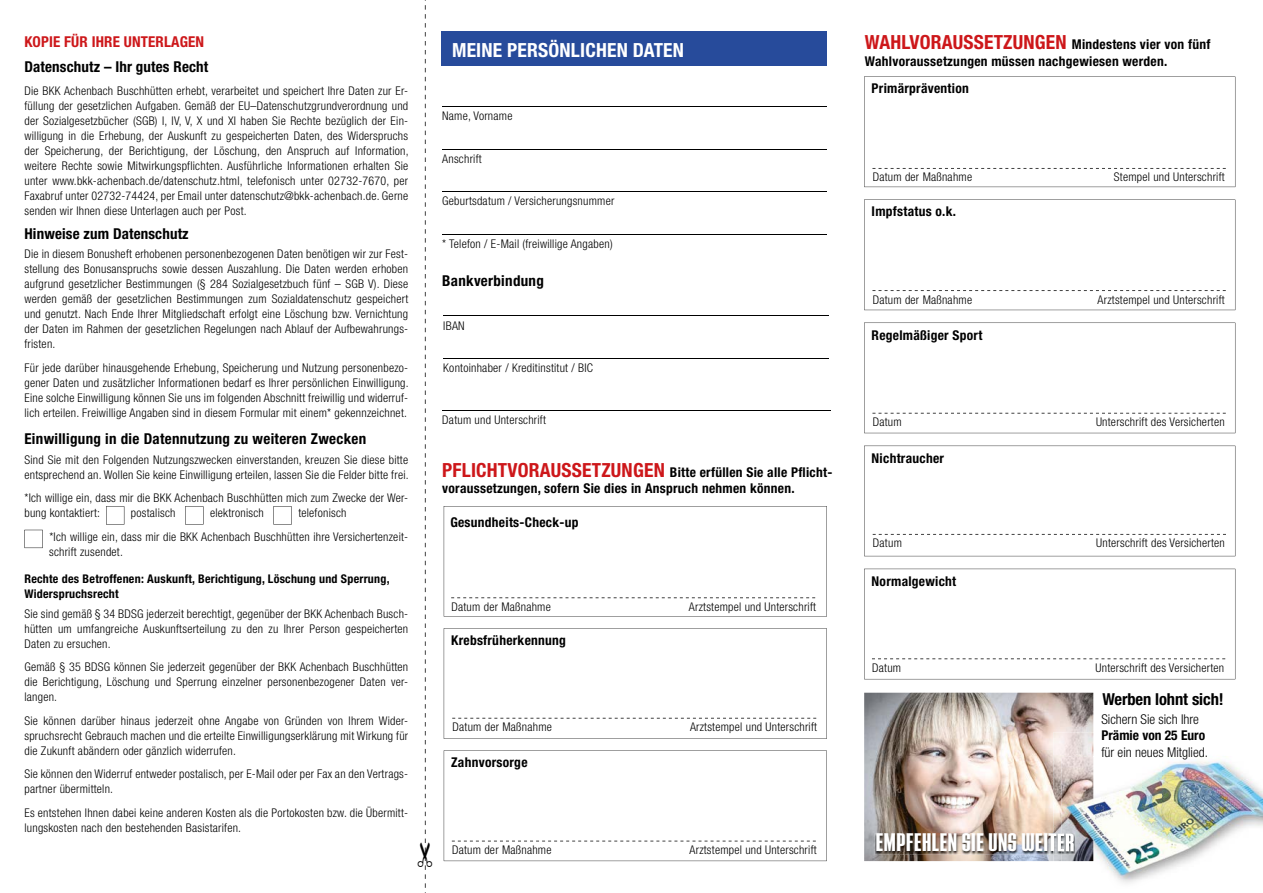
<style>
.page{position:relative;width:1263px;height:893px;background:#fff}
.page>*{position:absolute;margin:0;border:0;box-sizing:border-box;transform-origin:0 0}
.t1{font:26.7px "House Gothic HG23 Cond BOLD4";letter-spacing:.02em;color:#fff}
.t2{font:700 condensed 19.5px "Helvetica Neue";letter-spacing:.01em;color:#fff}
.t3{font:700 condensed 16.5px "Helvetica Neue";letter-spacing:-.005em;color:#000}
.t4{font:700 condensed 15px "Helvetica Neue";letter-spacing:.02em;color:#000}
.t5{font:700 condensed 15px "Helvetica Neue";letter-spacing:.01em;color:#cd171a}
.t6{font:700 condensed 13.5px/16.5px "Helvetica Neue";letter-spacing:.02em;color:#000}
.t7{font:300 condensed 13.5px "Helvetica Neue";color:#000}
.t8{font:700 condensed 13.5px "Helvetica Neue";color:#000}
.t9{font:300 condensed 12px/15px "Helvetica Neue";letter-spacing:.02em;color:#000;text-align:justify}
.t10{font:700 condensed 12px/15px "Helvetica Neue";letter-spacing:.02em;color:#000}
.s1{font-size:19.5px;color:#cd171a}
</style>
<div class="page">
<svg style="left:444px;top:506px;width:383px;height:111px"></svg>
<svg style="left:864px;top:77px;width:371px;height:110px"></svg>
<svg style="left:864px;top:323px;width:371px;height:110px"></svg>
<svg style="left:864px;top:200px;width:371px;height:110px"></svg>
<svg style="left:444px;top:628px;width:383px;height:111px"></svg>
<svg style="left:444px;top:750px;width:383px;height:111px"></svg>
<svg style="left:864px;top:446px;width:371px;height:110px"></svg>
<svg style="left:864px;top:569px;width:371px;height:110px"></svg>
<hr style="left:442px;top:106px;width:385px;height:1px;background:#000">
<hr style="left:442px;top:149px;width:385px;height:1px;background:#000">
<hr style="left:442px;top:191px;width:385px;height:1px;background:#000">
<hr style="left:442px;top:234px;width:385px;height:1px;background:#000">
<div style="left:441px;top:32px;width:386px;height:34px;background:#274b9b"></div>
<hr style="left:443px;top:316px;width:386px;height:1px;background:#000">
<hr style="left:443px;top:358px;width:386px;height:1px;background:#000">
<hr style="left:442px;top:410px;width:388px;height:1px;background:#000">
<img style="left:864px;top:693px;width:229px;height:168px">
<img style="left:875px;top:833px;width:178px;height:22px">
<img style="left:876px;top:833px;width:177px;height:18px">
<img style="left:1072px;top:838px;width:153px;height:45px">
<img style="left:1093px;top:732px;width:170px;height:106px">
<img style="left:1053px;top:732px;width:40px;height:129px">
<img style="left:1053px;top:833px;width:8px;height:18px">
<img style="left:1061px;top:757px;width:32px;height:104px">
<svg style="left:106px;top:506px;width:18px;height:19px"></svg>
<svg style="left:185px;top:506px;width:18px;height:19px"></svg>
<svg style="left:273px;top:506px;width:19px;height:19px"></svg>
<svg style="left:24px;top:530px;width:19px;height:18px"></svg>
<svg style="left:424px;top:0;width:2px;height:893px"></svg>
<p class="t5" style="left:24px;top:32px;width:181px">KOPIE FÜR IHRE UNTERLAGEN</p>
<p class="t4" style="left:24px;top:57px;width:185px">Datenschutz – Ihr gutes Recht</p>
<p class="t9" style="left:24px;top:83px;width:386px">Die BKK Achenbach Buschhütten erhebt, verarbeitet und speichert Ihre Daten zur Er&shy;füllung der gesetzlichen Aufgaben. Gemäß der EU–Datenschutzgrundverordnung und der Sozialgesetzbücher (SGB) I, IV, V, X und XI haben Sie Rechte bezüglich der Ein&shy;willigung in die Erhebung, der Auskunft zu gespeicherten Daten, des Widerspruchs der Speicherung, der Berichtigung, der Löschung, den Anspruch auf Information, weitere Rechte sowie Mitwirkungspflichten. Ausführliche Informationen erhalten Sie unter www.bkk-achenbach.de/datenschutz.html, telefonisch unter 02732-7670, per Faxabruf unter 02732-74424, per Email unter datenschutz@bkk-achenbach.de. Gerne senden wir Ihnen diese Unterlagen auch per Post.</p>
<p class="t4" style="left:24px;top:224px;width:166px">Hinweise zum Datenschutz</p>
<p class="t9" style="left:24px;top:246px;width:385px">Die in diesem Bonusheft erhobenen personenbezogenen Daten benötigen wir zur Fest&shy;stellung des Bonusanspruchs sowie dessen Auszahlung. Die Daten werden erhoben aufgrund gesetzlicher Bestimmungen (§ 284 Sozialgesetzbuch fünf – SGB V). Diese werden gemäß der gesetzlichen Bestimmungen zum Sozialdatenschutz gespeichert und genutzt. Nach Ende Ihrer Mitgliedschaft erfolgt eine Löschung bzw. Vernichtung der Daten im Rahmen der gesetzlichen Regelungen nach Ablauf der Aufbewahrungs&shy;fristen.</p>
<p class="t9" style="left:24px;top:360px;width:386px">Für jede darüber hinausgehende Erhebung, Speicherung und Nutzung personenbezo&shy;gener Daten und zusätzlicher Informationen bedarf es Ihrer persönlichen Einwilligung.<br>Eine solche Einwilligung können Sie uns im folgenden Abschnitt freiwillig und widerruf&shy;lich erteilen. Freiwillige Angaben sind in diesem Formular mit einem* gekennzeichnet.</p>
<p class="t4" style="left:24px;top:430px;width:343px">Einwilligung in die Datennutzung zu weiteren Zwecken</p>
<p class="t9" style="left:24px;top:452px;width:386px">Sind Sie mit den Folgenden Nutzungszwecken einverstanden, kreuzen Sie diese bitte entsprechend an. Wollen Sie keine Einwilligung erteilen, lassen Sie die Felder bitte frei.</p>
<p class="t9" style="left:24px;top:490px;width:385px">*Ich willige ein, dass mir die BKK Achenbach Buschhütten mich zum Zwecke der Wer&shy;bung kontaktiert:</p>
<p class="t9" style="left:49px;top:501px;width:360px;line-height:23.5px;text-indent:249px">telefonisch<br>*Ich willige ein, dass mir die BKK Achenbach Buschhütten ihre Versichertenzeit-</p>
<p class="t9" style="left:49px;top:544px;width:75px">schrift zusendet.</p>
<p class="t10" style="left:24px;top:571px;width:367px">Rechte des Betroffenen: Auskunft, Berichtigung, Löschung und Sperrung,<br>Widerspruchsrecht</p>
<p class="t9" style="left:24px;top:606px;width:385px">Sie sind gemäß § 34 BDSG jederzeit berechtigt, gegenüber der BKK Achenbach Busch&shy;hütten um umfangreiche Auskunftserteilung zu den zu Ihrer Person gespeicherten Daten zu ersuchen.</p>
<p class="t9" style="left:24px;top:659px;width:385px">Gemäß § 35 BDSG können Sie jederzeit gegenüber der BKK Achenbach Buschhütten die Berichtigung, Löschung und Sperrung einzelner personenbezogener Daten ver&shy;langen.</p>
<p class="t9" style="left:24px;top:713px;width:385px">Sie können darüber hinaus jederzeit ohne Angabe von Gründen von Ihrem Wider&shy;spruchsrecht Gebrauch machen und die erteilte Einwilligungserklärung mit Wirkung für die Zukunft abändern oder gänzlich widerrufen.</p>
<p class="t9" style="left:24px;top:766px;width:385px">Sie können den Widerruf entweder postalisch, per E-Mail oder per Fax an den Vertrags&shy;partner übermitteln.</p>
<p class="t9" style="left:24px;top:805px;width:385px">Es entstehen Ihnen dabei keine anderen Kosten als die Portokosten bzw. die Übermitt&shy;lungskosten nach den bestehenden Basistarifen.</p>
<p class="t9" style="left:131px;top:505px;width:46px">postalisch</p>
<p class="t9" style="left:210px;top:505px;width:55px">elektronisch</p>
<h2 class="t2" style="left:452px;top:38px;width:233px">MEINE PERSÖNLICHEN DATEN</h2>
<p class="t9" style="left:442px;top:108px;width:72px">Name, Vorname</p>
<p class="t9" style="left:442px;top:151px;width:41px">Anschrift</p>
<p class="t9" style="left:442px;top:193px;width:174px">Geburtsdatum / Versicherungsnummer</p>
<p class="t9" style="left:442px;top:236px;width:172px">* Telefon / E-Mail (freiwillige Angaben)</p>
<p class="t4" style="left:442px;top:272px;width:103px">Bankverbindung</p>
<p class="t9" style="left:443px;top:318px;width:23px">IBAN</p>
<p class="t9" style="left:443px;top:360px;width:151px">Kontoinhaber / Kreditinstitut / BIC</p>
<p class="t9" style="left:442px;top:412px;width:105px">Datum und Unterschrift</p>
<p class="t6" style="left:442px;top:463px;width:392px"><span class="s1">PFLICHTVORAUSSETZUNGEN</span> Bitte erfüllen Sie alle Pflicht&shy;voraussetzungen, sofern Sie dies in Anspruch nehmen können.</p>
<p class="t6" style="left:450px;top:514px;width:130px">Gesundheits-Check-up</p>
<p class="t9" style="left:451px;top:599px;width:101px">Datum der Maßnahme</p>
<p class="t9" style="left:689px;top:599px;width:129px">Arztstempel und Unterschrift</p>
<p class="t6" style="left:451px;top:632px;width:116px">Krebsfrüherkennung</p>
<p class="t9" style="left:452px;top:719px;width:101px">Datum der Maßnahme</p>
<p class="t9" style="left:690px;top:719px;width:129px">Arztstempel und Unterschrift</p>
<p class="t6" style="left:451px;top:754px;width:78px">Zahnvorsorge</p>
<p class="t9" style="left:452px;top:842px;width:101px">Datum der Maßnahme</p>
<p class="t9" style="left:689px;top:842px;width:129px">Arztstempel und Unterschrift</p>
<p class="t6" style="left:865px;top:36px;width:347px"><span class="s1">WAHLVORAUSSETZUNGEN</span> Mindestens vier von fünf<br>Wahlvoraussetzungen müssen nach gewiesen werden.</p>
<p class="t6" style="left:872px;top:80px;width:99px">Primärprävention</p>
<p class="t9" style="left:873px;top:170px;width:101px">Datum der Maßnahme</p>
<p class="t9" style="left:1114px;top:170px;width:112px">Stempel und Unterschrift</p>
<p class="t6" style="left:872px;top:203px;width:86px">Impfstatus o.k.</p>
<p class="t9" style="left:873px;top:292px;width:101px">Datum der Maßnahme</p>
<p class="t9" style="left:1097px;top:292px;width:129px">Arztstempel und Unterschrift</p>
<p class="t6" style="left:872px;top:326px;width:112px">Regelmäßiger Sport</p>
<p class="t9" style="left:873px;top:414px;width:31px">Datum</p>
<p class="t9" style="left:1096px;top:414px;width:130px">Unterschrift des Versicherten</p>
<p class="t6" style="left:872px;top:449px;width:74px">Nichtraucher</p>
<p class="t9" style="left:873px;top:536px;width:31px">Datum</p>
<p class="t9" style="left:1096px;top:536px;width:130px">Unterschrift des Versicherten</p>
<p class="t6" style="left:872px;top:572px;width:86px">Normalgewicht</p>
<p class="t9" style="left:872px;top:660px;width:31px">Datum</p>
<p class="t9" style="left:1095px;top:660px;width:130px">Unterschrift des Versicherten</p>
<h3 class="t3" style="left:1102px;top:689px;width:123px">Werben lohnt sich!</h3>
<p class="t7" style="left:1101px;top:711px;width:99px">Sichern Sie sich Ihre</p>
<p class="t8" style="left:1101px;top:727px;width:105px">Prämie von 25 Euro</p>
<p class="t7" style="left:1101px;top:744px;width:108px">für ein neues Mitglied.</p>
<h1 class="t1" style="left:876px;top:829px;width:200px">EMPFEHLEN SIE UNS WEITER</h1>
</div>
